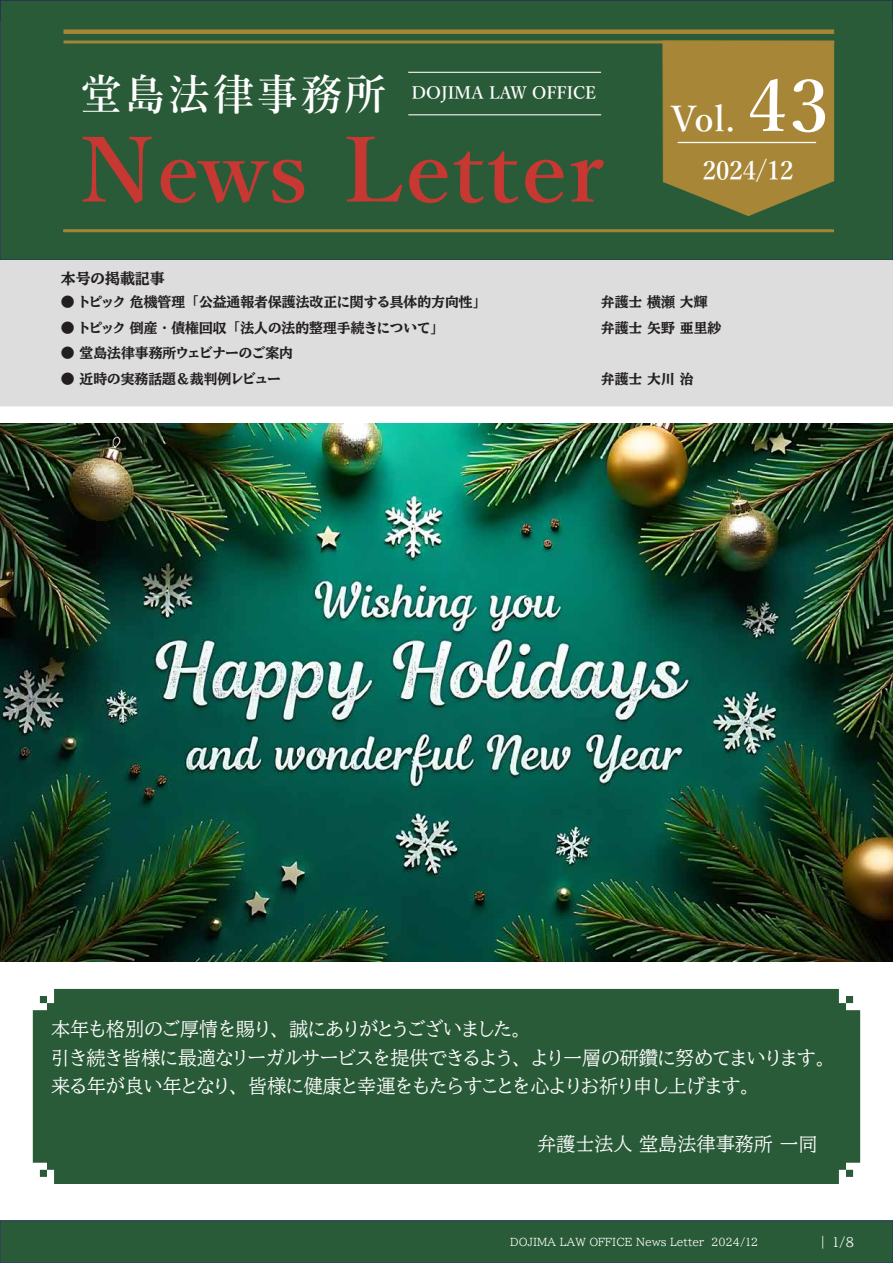
<style>
.page{position:relative;width:893px;height:1263px;background:#fff}
.page>*{position:absolute;margin:0;border:0;box-sizing:border-box;transform-origin:0 0}
.t1{font:600 89.1px "Yu Min";letter-spacing:.03em;color:#c73833}
.t2{font:600 71.25px "Yu Min";color:#fff}
.t3{font:600 42.45px "Yu Min";letter-spacing:.08em;color:#fff;scale:.96 1}
.t4{font:600 35.1px "Yu Min";color:#fff}
.t5{font:27.6px "BIZUDP Mincho";color:#fff}
.t6{font:600 25.5px "Yu Min";color:#fff}
.t7{font:19.2px/28.7px "BIZUDP Mincho";color:#fff}
.t8{font:600 16.95px "Yu Min";color:#fff}
.t9{font:16.95px "BIZUDP Mincho";color:#fff}
.t10{font:700 14.85px "BIZUDP Mincho";color:#231f20}
.t11{font:700 13.8px "BIZUDP Mincho";color:#231f20}
.t12{font:12.75px "BIZUDP Mincho";color:#fff}
.t13{font:10.65px "BIZUDP Mincho";color:#fff}
</style>
<div class="page">
<div style="left:0;top:1220px;width:893px;height:43px;background:#295b38;border:1px solid #232e52"></div>
<div style="left:0;top:0;width:893px;height:260px;background:#295b38;border:1px solid #232e52"></div>
<hr style="left:64px;top:30px;width:770px;height:4px;background:#a78637">
<hr style="left:64px;top:41px;width:770px;height:2px;background:#a78637">
<hr style="left:64px;top:230px;width:770px;height:2px;background:#a78637">
<svg style="left:662px;top:41px;width:172px;height:175px;background:#9a8137"></svg>
<hr style="left:408px;top:72px;width:193px;height:1px;background:#fff">
<hr style="left:408px;top:114px;width:193px;height:1px;background:#fff">
<hr style="left:678px;top:142px;width:138px;height:1px;background:#fff">
<img style="left:0;top:423px;width:893px;height:538px">
<div style="left:0;top:261px;width:893px;height:145px;background:#ddddde"></div>
<div style="left:0;top:260px;width:893px;height:146px;border:1px solid #ddddde"></div>
<div style="left:33px;top:989px;width:827px;height:195px;background:#295b38"></div>
<h3 class="t3" style="left:81px;top:70px;width:320px">堂島法律事務所</h3>
<h1 class="t1" style="left:79px;top:121px;width:526px">News Letter</h1>
<p class="t8" style="left:412px;top:83px;width:186px">DOJIMA LAW OFFICE</p>
<p class="t10" style="left:61px;top:271px;width:105px">本号の掲載記事</p>
<h2 class="t2" style="left:748px;top:66px;width:82px">43</h2>
<h3 class="t5" style="left:692px;top:100px;width:58px">Vol.</h3>
<p class="t9" style="left:707px;top:159px;width:100px">2024.12.15</p>
<h3 class="t4" style="left:671px;top:99px;width:65px">Vol.</h3>
<h3 class="t6" style="left:703px;top:156px;width:92px">2024/12</h3>
<p class="t11" style="left:61px;top:295px;width:420px">● トピック 危機管理「公益通報者保護法改正に関する具体的方向性」</p>
<p class="t11" style="left:601px;top:295px;width:108px">弁護士 横瀬 大輝</p>
<p class="t11" style="left:61px;top:320px;width:378px">● トピック 倒産・債権回収「法人の法的整理手続きについて」</p>
<p class="t11" style="left:601px;top:320px;width:122px">弁護士 矢野 亜里紗</p>
<p class="t11" style="left:61px;top:346px;width:234px">● 堂島法律事務所ウェビナーのご案内</p>
<p class="t11" style="left:61px;top:371px;width:231px">● 近時の実務話題＆裁判例レビュー　</p>
<p class="t11" style="left:601px;top:371px;width:94px">弁護士 大川 治</p>
<p class="t7" style="left:51px;top:1014px;width:778px">本年も格別のご厚情を賜り、誠にありがとうございました。<br>引き続き皆様に最適なリーガルサービスを提供できるよう、より一層の研鑽に努めてまいります。来る年が良い年となり、皆様に健康と幸運をもたらすことを心よりお祈り申し上げます。</p>
<p class="t7" style="left:537px;top:1129px;width:282px">弁護士法人堂島法律事務所一同</p>
<p class="t13" style="left:510px;top:1236px;width:249px">DOJIMA LAW OFFICE News Letter 2024/12</p>
<p class="t12" style="left:816px;top:1235px;width:39px">｜ 1/8</p>
</div>
